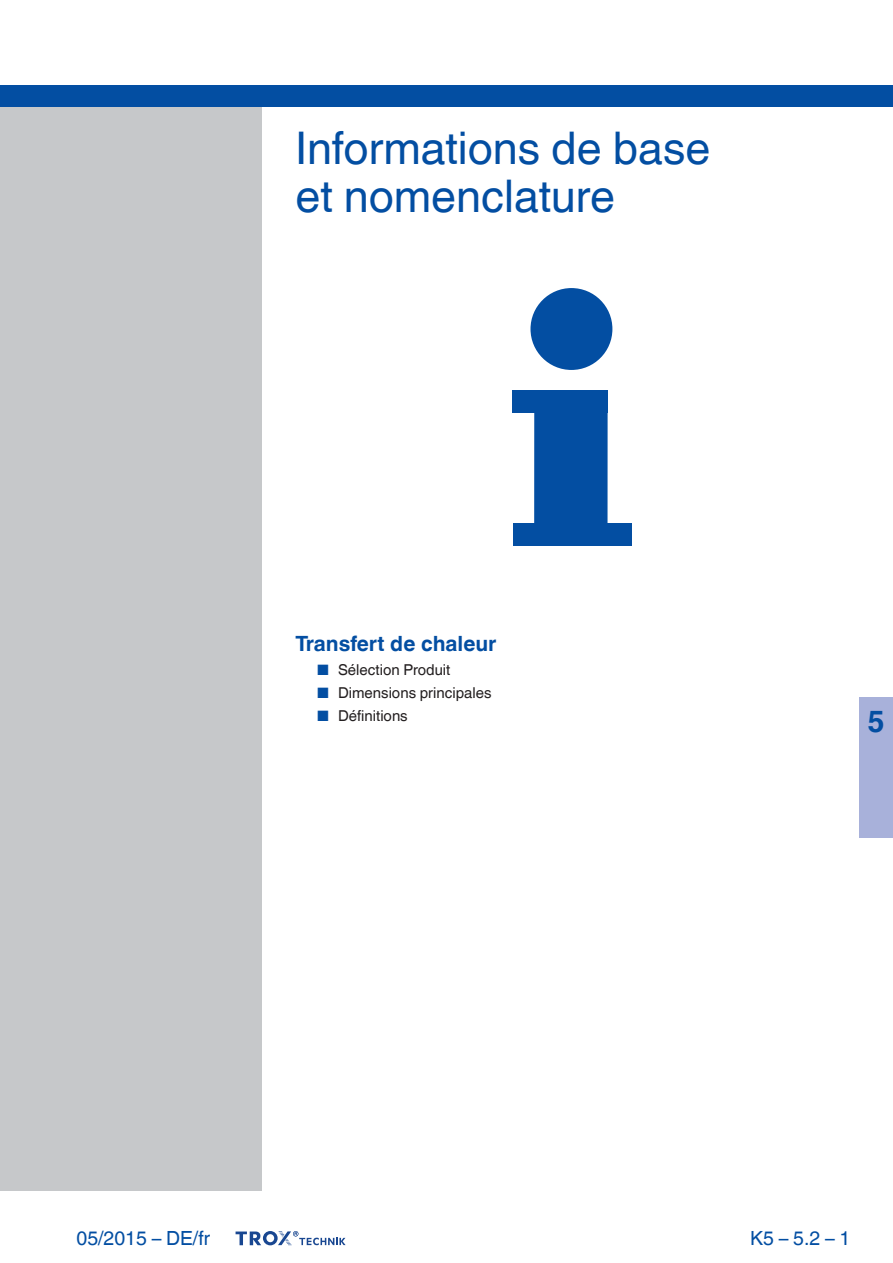
<style>
.page{position:relative;width:893px;height:1263px;background:#fff}
.page>*{position:absolute;margin:0;border:0;box-sizing:border-box;transform-origin:0 0}
.t1{font:45px/48px "TROX Helvetica";color:#034ea2}
.t2{font:700 30px "TROX Helvetica";color:#034ea2}
.t3{font:700 21px "TROX Helvetica";color:#034ea2}
.t4{font:19.5px "TROX Helvetica";color:#034ea2}
.t5{font:15px "TROX Helvetica";color:#231f20}
.s1{color:#034ea2}
</style>
<div class="page">
<div style="left:0;top:106px;width:261px;height:1084px;background:#c6c8ca"></div>
<div style="left:0;top:85px;width:893px;height:21px;background:#034ea2"></div>
<svg style="left:236px;top:1231px;width:110px;height:15px"></svg>
<div style="left:534px;top:413px;width:73px;height:110px;background:#034ea2"></div>
<div style="left:513px;top:390px;width:94px;height:23px;background:#034ea2"></div>
<div style="left:530px;top:288px;width:82px;height:82px;background:#034ea2;border-radius:50%"></div>
<div style="left:513px;top:523px;width:118px;height:23px;background:#034ea2"></div>
<div style="left:859px;top:697px;width:34px;height:141px;background:#a8b1da"></div>
<p class="t1" style="left:295px;top:120px;width:416px">Informations de base et nomenclature</p>
<p class="t3" style="left:295px;top:626px;width:203px">Transfert de chaleur</p>
<p class="t5" style="left:317px;top:658px;width:135px"><span class="s1">■</span> Sélection Produit</p>
<p class="t5" style="left:317px;top:680px;width:176px"><span class="s1">■</span> Dimensions principales</p>
<p class="t5" style="left:317px;top:703px;width:93px"><span class="s1">■</span> Définitions</p>
<p class="t2" style="left:867px;top:697px;width:19px">5</p>
<p class="t4" style="left:76px;top:1222px;width:135px">05/2015 – DE/fr</p>
<p class="t4" style="left:750px;top:1222px;width:102px">K5 – 5.2 – 1</p>
</div>
